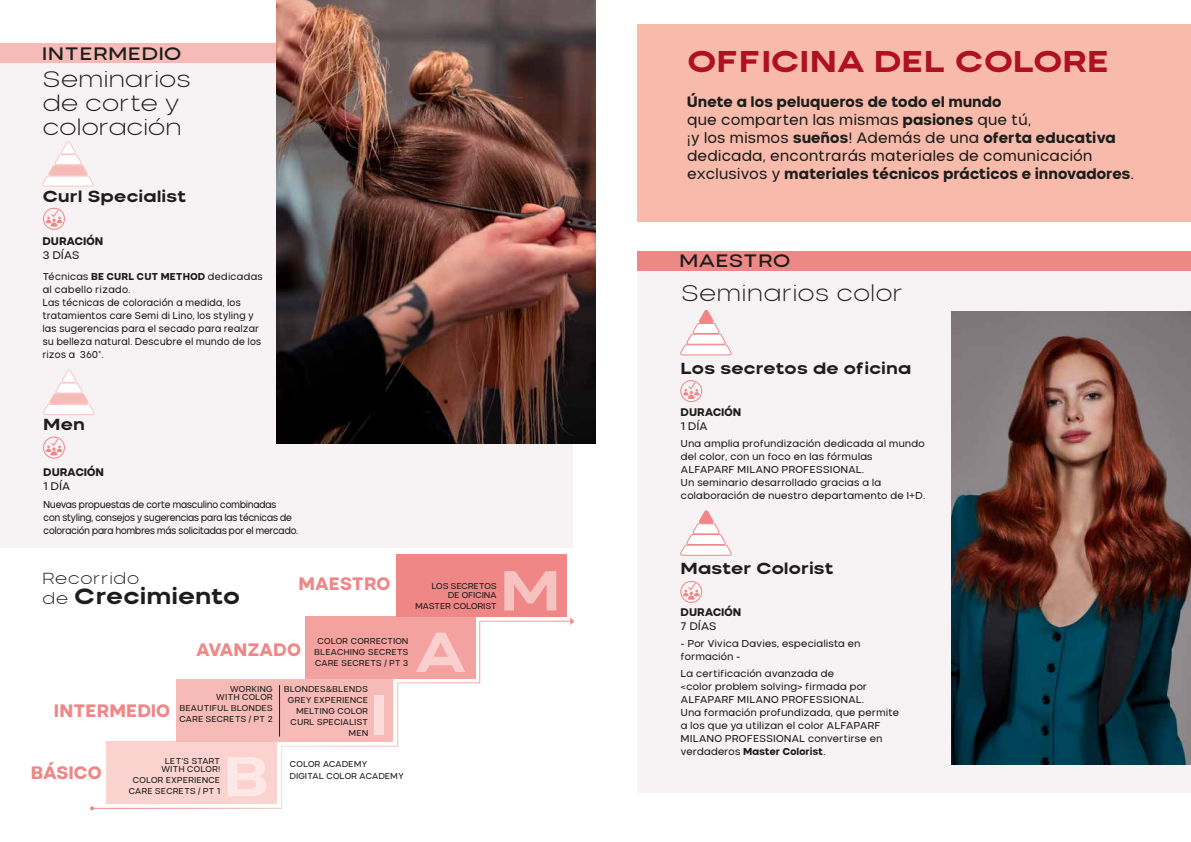
<style>
.page{position:relative;width:1191px;height:842px;background:#fff}
.page>*{position:absolute;margin:0;border:0;box-sizing:border-box;transform-origin:0 0}
.t1{font:800 expanded 30px "Nominee";letter-spacing:-.025em;color:#ae1122}
.t2{font:200 expanded 22.5px "Nominee";letter-spacing:-.05em;color:#1d1d1b}
.t3{font:200 expanded 22.2px/24px "Nominee";letter-spacing:-.065em;color:#1d1d1b}
.t4{font:800 expanded 22px "Nominee";letter-spacing:-.02em;color:#1d1d1b}
.t5{font:800 18px "Nominee";letter-spacing:-.02em;color:#f08787}
.t6{font:500 expanded 18px "Nominee";letter-spacing:-.005em;color:#1d1d1b}
.t7{font:800 expanded 16px "Nominee";letter-spacing:-.02em;color:#1d1d1b}
.t8{font:200 expanded 16px "Nominee";letter-spacing:-.025em;color:#1d1d1b}
.t9{font:500 15px/18px "Nominee";letter-spacing:-.03em;color:#1d1d1b}
.t10{font:800 11px "Nominee";letter-spacing:-.025em;color:#1d1d1b}
.t11{font:500 11px "Nominee";letter-spacing:-.03em;color:#1d1d1b}
.t12{font:500 10px/13px "Nominee";letter-spacing:-.03em;color:#1d1d1b}
.t13{font:500 10px/13px "Nominee";letter-spacing:-.07em;color:#1d1d1b;scale:.92 1}
.t14{font:500 8.5px/11px "Nominee";letter-spacing:-.03em;color:#1d1d1b;text-align:center}
.t15{font:500 8.5px/11px "Nominee";letter-spacing:-.01em;color:#1d1d1b;text-align:right}
.t16{font:500 8.5px "Nominee";letter-spacing:-.05em;color:#1d1d1b}
.s1{font-weight:800}
.s2{font-weight:200;font-size:16px}
</style>
<div class="page">
<div style="left:0;top:43px;width:573px;height:504px;background:#f7f2f3"></div>
<svg style="left:42px;top:141px;width:52px;height:45px"></svg>
<svg style="left:43px;top:369px;width:51px;height:46px"></svg>
<div style="left:0;top:43px;width:553px;height:20px;background:#f7bbb7"></div>
<div style="left:305px;top:617px;width:170px;height:62px;background:#f4a29f"></div>
<div style="left:396px;top:554px;width:170px;height:63px;background:#f08787"></div>
<svg style="left:94px;top:620px;width:476px;height:189px"></svg>
<svg style="left:570px;top:617px;width:4px;height:8px"></svg>
<img style="left:276px;top:0;width:319px;height:444px">
<svg style="left:228px;top:757px;width:38px;height:39px"></svg>
<svg style="left:504px;top:571px;width:52px;height:39px"></svg>
<svg style="left:416px;top:633px;width:49px;height:39px"></svg>
<div style="left:374px;top:696px;width:10px;height:39px;background:#fadcda"></div>
<hr style="left:92px;top:808px;width:189px;height:1px;background:#fff">
<svg style="left:90px;top:806px;width:4px;height:4px"></svg>
<div style="left:638px;top:24px;width:553px;height:197px;background:#f7baab"></div>
<div style="left:638px;top:254px;width:553px;height:538px;background:#f7f2f3"></div>
<div style="left:638px;top:251px;width:553px;height:20px;background:#f08787"></div>
<svg style="left:680px;top:510px;width:51px;height:46px"></svg>
<svg style="left:680px;top:310px;width:51px;height:45px"></svg>
<img style="left:951px;top:311px;width:240px;height:454px">
<svg style="left:46px;top:209px;width:16px;height:18px"></svg>
<div style="left:43px;top:208px;width:22px;height:22px;border:1px solid #f08787;border-radius:50%"></div>
<svg style="left:46px;top:438px;width:16px;height:18px"></svg>
<div style="left:43px;top:437px;width:22px;height:21px;border:1px solid #f08787;border-radius:50%"></div>
<hr style="left:279px;top:685px;width:1px;height:51px;background:#1d1d1b">
<svg style="left:683px;top:382px;width:16px;height:17px"></svg>
<div style="left:680px;top:380px;width:22px;height:22px;border:1px solid #f08787;border-radius:50%"></div>
<svg style="left:683px;top:582px;width:16px;height:18px"></svg>
<div style="left:680px;top:581px;width:22px;height:22px;border:1px solid #f08787;border-radius:50%"></div>
<h3 class="t6" style="left:42px;top:43px;width:141px">INTERMEDIO</h3>
<h3 class="t3" style="left:42px;top:67px;width:151px">Seminarios de corte y coloración</h3>
<h3 class="t7" style="left:42px;top:186px;width:145px">Curl Specialist</h3>
<p class="t10" style="left:42px;top:234px;width:62px">DURACIÓN</p>
<p class="t11" style="left:42px;top:248px;width:39px">3 DÍAS</p>
<p class="t12" style="left:42px;top:270px;width:222px">Técnicas <span class="s1">BE CURL CUT METHOD</span> dedicadas al cabello rizado.<br>Las técnicas de coloración a medida, los tratamientos care Semi di Lino, los styling y las sugerencias para el secado para realzar su belleza natural. Descubre el mundo de los rizos a 360°.</p>
<h3 class="t7" style="left:43px;top:415px;width:43px">Men</h3>
<p class="t10" style="left:43px;top:466px;width:62px">DURACIÓN</p>
<p class="t11" style="left:43px;top:480px;width:29px">1 DÍA</p>
<p class="t13" style="left:43px;top:498px;width:279px">Nuevas propuestas de corte masculino combinadas<br>con styling, consejos y sugerencias para las técnicas de coloración para hombres más solicitadas por el mercado.</p>
<h3 class="t8" style="left:42px;top:569px;width:99px">Recorrido</h3>
<h3 class="t4" style="left:42px;top:583px;width:200px"><span class="s2">de</span> Crecimiento</h3>
<h3 class="t5" style="left:298px;top:572px;width:94px">MAESTRO</h3>
<p class="t14" style="left:431px;top:581px;width:67px;line-height:9px;text-align:right">LOS SECRETOS<br>DE OFICINA</p>
<p class="t16" style="left:415px;top:600px;width:83px">MASTER COLORIST</p>
<h3 class="t5" style="left:54px;top:699px;width:118px">INTERMEDIO</h3>
<h3 class="t5" style="left:196px;top:638px;width:107px">AVANZADO</h3>
<p class="t14" style="left:314px;top:635px;width:96px">COLOR CORRECTION<br>BLEACHING SECRETS<br>CARE SECRETS / PT 3</p>
<p class="t14" style="left:216px;top:685px;width:59px;line-height:8px;text-align:right">WORKING<br>WITH COLOR</p>
<p class="t14" style="left:179px;top:702px;width:95px;text-align:left">BEAUTIFUL BLONDES<br>CARE SECRETS / PT 2</p>
<p class="t15" style="left:284px;top:683px;width:86px">BLONDES&amp;BLENDS<br>GREY EXPERIENCE<br>MELTING COLOR<br>CURL SPECIALIST<br>MEN</p>
<h3 class="t5" style="left:31px;top:762px;width:73px">BÁSICO</h3>
<p class="t14" style="left:161px;top:757px;width:61px;line-height:8px">LET'S START<br>WITH COLOR!</p>
<p class="t14" style="left:129px;top:775px;width:93px">COLOR EXPERIENCE<br>CARE SECRETS / PT 1</p>
<p class="t14" style="left:289px;top:757px;width:116px;line-height:12px;text-align:left">COLOR ACADEMY<br>DIGITAL COLOR ACADEMY</p>
<h1 class="t1" style="left:687px;top:43px;width:424px">OFFICINA DEL COLORE</h1>
<p class="t9" style="left:687px;top:92px;width:449px"><span class="s1">Únete a los peluqueros de todo el mundo<br></span>que comparten las mismas <span class="s1">pasiones</span> que tú,<br>¡y los mismos <span class="s1">sueños</span>! Además de una <span class="s1">oferta educativa </span>dedicada, encontrarás materiales de comunicación exclusivos y <span class="s1">materiales técnicos prácticos e innovadores</span>.</p>
<h3 class="t6" style="left:679px;top:250px;width:113px">MAESTRO</h3>
<h2 class="t2" style="left:680px;top:279px;width:224px">Seminarios color</h2>
<h3 class="t7" style="left:680px;top:359px;width:232px">Los secretos de oficina</h3>
<p class="t10" style="left:680px;top:405px;width:62px">DURACIÓN</p>
<p class="t11" style="left:680px;top:420px;width:29px">1 DÍA</p>
<p class="t12" style="left:680px;top:437px;width:246px">Una amplia profundización dedicada al mundo del color, con un foco en las fórmulas ALFAPARF MILANO PROFESSIONAL.<br>Un seminario desarrollado gracias a la colaboración de nuestro departamento de I+D.</p>
<h3 class="t7" style="left:680px;top:559px;width:155px">Master Colorist</h3>
<p class="t10" style="left:680px;top:606px;width:62px">DURACIÓN</p>
<p class="t11" style="left:680px;top:620px;width:38px">7 DÍAS</p>
<p class="t12" style="left:680px;top:637px;width:182px">- Por Vivica Davies, especialista en formación -</p>
<p class="t12" style="left:680px;top:667px;width:220px">La certificación avanzada de<br>&lt;color problem solving&gt; firmada por ALFAPARF MILANO PROFESSIONAL.<br>Una formación profundizada, que permite a los que ya utilizan el color ALFAPARF MILANO PROFESSIONAL convertirse en verdaderos <span class="s1">Master Colorist</span>.</p>
</div>
